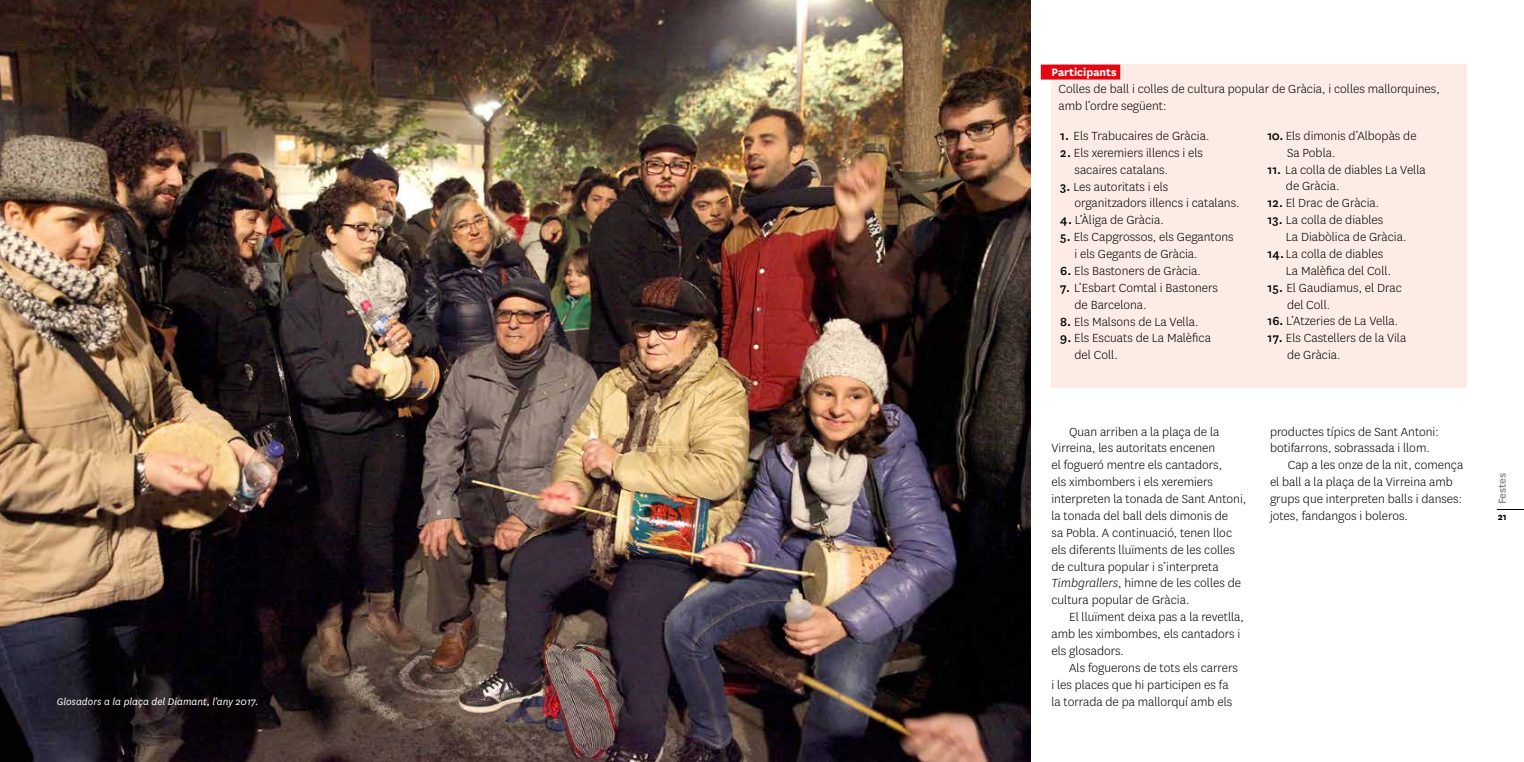
<style>
.page{position:relative;width:1524px;height:762px;background:#fff}
.page>*{position:absolute;margin:0;border:0;box-sizing:border-box;transform-origin:0 0}
.t1{font:300 13.75px/16.9px "National";color:#000}
.t2{font:700 12.5px "National";color:#fff}
.t3{font:500 11.88px "National";color:#878787}
.t4{font:italic 11.25px "National";color:#fff}
.t5{font:700 10.62px "National";color:#000}
.s1{font-weight:500}
.s2{font-style:italic}
</style>
<div class="page">
<svg style="left:1497px;top:509px;width:27px;height:1px"></svg>
<div style="left:1051px;top:64px;width:416px;height:324px;background:#fdece5"></div>
<div style="left:1041px;top:65px;width:79px;height:15px;background:#e30613"></div>
<img style="left:0;top:0;width:1030px;height:762px">
<p class="t4" style="left:57px;top:695px;width:203px">Glosadors a la plaça del Diamant, l’any 2017.</p>
<p class="t2" style="left:1051px;top:63px;width:67px">Participants</p>
<p class="t1" style="left:1058px;top:80px;width:383px">Colles de ball i colles de cultura popular de Gràcia, i colles mallorquines, amb l’ordre següent:</p>
<p class="t1" style="left:1060px;top:127px;width:151px"><span class="s1">1.</span> Els Trabucaires de Gràcia.</p>
<p class="t1" style="left:1074px;top:144px;width:130px;text-indent:-14px"><span class="s1">2.</span> Els xeremiers illencs i els sacaires catalans.</p>
<p class="t1" style="left:1074px;top:177px;width:167px;text-indent:-14px"><span class="s1">3.</span> Les autoritats i els organitzadors illencs i catalans.</p>
<p class="t1" style="left:1060px;top:211px;width:105px"><span class="s1">4.</span> L’Àliga de Gràcia.</p>
<p class="t1" style="left:1074px;top:228px;width:161px;text-indent:-14px"><span class="s1">5.</span> Els Capgrossos, els Gegantons i els Gegants de Gràcia.</p>
<p class="t1" style="left:1060px;top:262px;width:142px"><span class="s1">6.</span> Els Bastoners de Gràcia.</p>
<p class="t1" style="left:1074px;top:279px;width:145px;text-indent:-14px"><span class="s1">7.</span> L’Esbart Comtal i Bastoners de Barcelona.</p>
<p class="t1" style="left:1060px;top:312px;width:140px"><span class="s1">8.</span> Els Malsons de La Vella.</p>
<p class="t1" style="left:1074px;top:329px;width:138px;text-indent:-14px"><span class="s1">9.</span> Els Escuats de La Malèfica del Coll.</p>
<p class="t1" style="left:1287px;top:127px;width:131px;text-indent:-19px"><span class="s1">10.</span> Els dimonis d’Albopàs de<br>Sa Pobla.</p>
<p class="t1" style="left:1286px;top:160px;width:141px;text-indent:-18px"><span class="s1">11.</span> La colla de diables La Vella de Gràcia.</p>
<p class="t1" style="left:1267px;top:194px;width:113px"><span class="s1">12.</span> El Drac de Gràcia.</p>
<p class="t1" style="left:1286px;top:211px;width:122px;text-indent:-18px"><span class="s1">13.</span> La colla de diables<br>La Diabòlica de Gràcia.</p>
<p class="t1" style="left:1286px;top:245px;width:107px;text-indent:-18px"><span class="s1">14.</span> La colla de diables<br>La Malèfica del Coll.</p>
<p class="t1" style="left:1287px;top:279px;width:116px;text-indent:-19px"><span class="s1">15.</span> El Gaudiamus, el Drac del Coll.</p>
<p class="t1" style="left:1267px;top:312px;width:132px"><span class="s1">16.</span> L’Atzeries de La Vella.</p>
<p class="t1" style="left:1287px;top:329px;width:121px;text-indent:-19px"><span class="s1">17.</span> Els Castellers de la Vila de Gràcia.</p>
<p class="t1" style="left:1051px;top:422px;width:196px;text-indent:18px">Quan arriben a la plaça de la Virreina, les autoritats encenen<br>el fogueró mentre els cantadors,<br>els ximbombers i els xeremiers interpreten la tonada de Sant Antoni, la tonada del ball dels dimonis de<br>sa Pobla. A continuació, tenen lloc els diferents lluïments de les colles de cultura popular i s’interpreta <span class="s2">Timbgrallers</span>, himne de les colles de cultura popular de Gràcia.</p>
<p class="t1" style="left:1051px;top:608px;width:194px;text-indent:18px">El lluïment deixa pas a la revetlla, amb les ximbombes, els cantadors i els glosadors.</p>
<p class="t1" style="left:1051px;top:659px;width:188px;text-indent:18px">Als foguerons de tots els carrers i les places que hi participen es fa la torrada de pa mallorquí amb els</p>
<p class="t1" style="left:1270px;top:422px;width:170px">productes típics de Sant Antoni:</p>
<p class="t1" style="left:1270px;top:439px;width:161px">botifarrons, sobrassada i llom.</p>
<p class="t1" style="left:1287px;top:456px;width:177px">Cap a les onze de la nit, comença</p>
<p class="t1" style="left:1270px;top:473px;width:184px">el ball a la plaça de la Virreina amb</p>
<p class="t1" style="left:1270px;top:490px;width:194px">grups que interpreten balls i danses:</p>
<p class="t1" style="left:1270px;top:507px;width:139px">jotes, fandangos i boleros.</p>
<p class="t3" style="left:1494px;top:504px;width:33px;rotate:-90deg">Festes</p>
<p class="t5" style="left:1497px;top:509px;width:10px">21</p>
</div>
